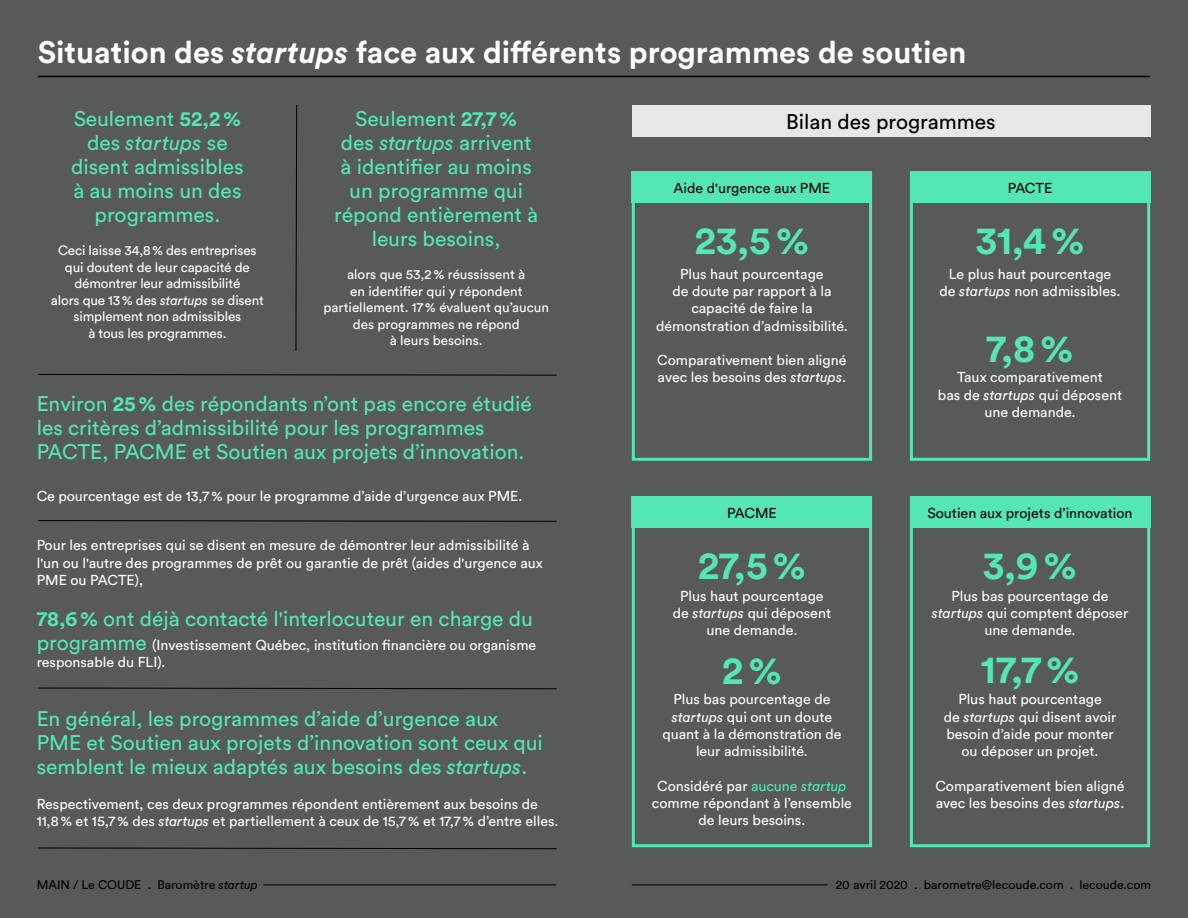
<style>
.page{position:relative;width:1188px;height:918px;background:#58595b}
.page>*{position:absolute;margin:0;border:0;box-sizing:border-box;transform-origin:0 0}
.t1{font:700 39px "Circular Pro";color:#54e6b4}
.t2{font:700 30.75px "Circular Pro";color:#fff}
.t3{font:21px/24px "Circular Pro";color:#54e6b4;text-align:center}
.t4{font:21px "Circular Pro";color:#000}
.t5{font:14.25px/17.2px "Circular Pro";color:#fff;text-align:center}
.t6{font:14.25px "Circular Pro";color:#000}
.t7{font:13.5px/16.5px "Circular Pro";letter-spacing:-.01em;color:#fff;text-align:center}
.t8{font:12.3px "Circular Pro";color:#000}
.s1{font-style:italic}
.s2{font-weight:700}
.s3{font-size:21px;color:#54e6b4}
.s4{color:#54e6b4}
.s5{font-style:italic;color:#54e6b4}
</style>
<div class="page">
<div style="left:632px;top:105px;width:518px;height:31px;background:#e6e7e8"></div>
<div style="left:632px;top:172px;width:240px;height:289px;border:3px solid #54e6b4"></div>
<div style="left:910px;top:172px;width:240px;height:289px;border:3px solid #54e6b4"></div>
<div style="left:632px;top:497px;width:240px;height:350px;border:3px solid #54e6b4"></div>
<div style="left:910px;top:497px;width:240px;height:350px;border:3px solid #54e6b4"></div>
<div style="left:910px;top:172px;width:240px;height:31px;background:#54e6b4"></div>
<div style="left:632px;top:172px;width:240px;height:31px;background:#54e6b4"></div>
<div style="left:910px;top:497px;width:240px;height:31px;background:#54e6b4"></div>
<div style="left:632px;top:497px;width:240px;height:31px;background:#54e6b4"></div>
<svg style="left:296px;top:105px;width:1px;height:246px"></svg>
<svg style="left:38px;top:374px;width:519px;height:2px"></svg>
<svg style="left:38px;top:520px;width:519px;height:2px"></svg>
<svg style="left:38px;top:688px;width:519px;height:1px"></svg>
<svg style="left:38px;top:848px;width:519px;height:1px"></svg>
<hr style="left:38px;top:76px;width:1112px;height:1px;background:#000">
<hr style="left:263px;top:885px;width:293px;height:1px;background:#000">
<hr style="left:632px;top:885px;width:195px;height:1px;background:#000">
<h2 class="t2" style="left:38px;top:31px;width:930px">Situation des <span class="s1">startups</span> face aux différents programmes de soutien</h2>
<h3 class="t3" style="left:71px;top:106px;width:174px">Seulement <span class="s2">52,2% </span>des <span class="s1">startups</span> se disent admissibles à au moins un des programmes.</h3>
<p class="t7" style="left:51px;top:242px;width:215px">Ceci laisse 34,8% des entreprises qui doutent de leur capacité de démontrer leur admissibilité<br>alors que 13% des <span class="s1">startups</span> se disent simplement non admissibles<br>à tous les programmes.</p>
<h3 class="t3" style="left:334px;top:106px;width:206px">Seulement <span class="s2">27,7%<br></span>des <span class="s1">startups</span> arrivent à identifier au moins un programme qui répond entièrement à leurs besoins,</h3>
<p class="t7" style="left:323px;top:266px;width:227px">alors que 53,2% réussissent à<br>en identifier qui y répondent partiellement. 17% évaluent qu’aucun des programmes ne répond<br>à leurs besoins.</p>
<h3 class="t3" style="left:37px;top:391px;width:497px;text-align:left">Environ <span class="s2">25%</span> des répondants n’ont pas encore étudié les critères d’admissibilité pour les programmes<br>PACTE, PACME et Soutien aux projets d’innovation.</h3>
<p class="t5" style="left:37px;top:486px;width:487px">Ce pourcentage est de 13,7% pour le programme d’aide d’urgence aux PME.</p>
<p class="t5" style="left:37px;top:536px;width:508px;text-align:left">Pour les entreprises qui se disent en mesure de démontrer leur admissibilité à l'un ou l'autre des programmes de prêt ou garantie de prêt (aides d'urgence aux<br>PME ou PACTE),</p>
<h3 class="t3" style="left:37px;top:606px;width:498px"><span class="s2">78,6%</span> ont déjà contacté l'interlocuteur en charge du</h3>
<p class="t5" style="left:37px;top:636px;width:501px;text-align:left"><span class="s3">programme</span> (Investissement Québec, institution financière ou organisme responsable du FLI).</p>
<h3 class="t3" style="left:37px;top:706px;width:508px;text-align:left">En général, les programmes d’aide d’urgence aux<br>PME et Soutien aux projets d’innovation sont ceux qui semblent le mieux adaptés aux besoins des <span class="s1">startups</span>.</h3>
<p class="t5" style="left:37px;top:794px;width:523px;text-align:left">Respectivement, ces deux programmes répondent entièrement aux besoins de<br>11,8% et 15,7% des <span class="s1">startups</span> et partiellement à ceux de 15,7% et 17,7% d’entre elles.</p>
<h3 class="t4" style="left:786px;top:108px;width:211px">Bilan des programmes</h3>
<p class="t6" style="left:674px;top:179px;width:158px">Aide d'urgence aux PME</p>
<p class="t6" style="left:1008px;top:179px;width:46px">PACTE</p>
<h1 class="t1" style="left:695px;top:213px;width:116px">23,5%</h1>
<h1 class="t1" style="left:976px;top:213px;width:110px">31,4%</h1>
<p class="t5" style="left:656px;top:265px;width:193px">Plus haut pourcentage<br>de doute par rapport à la capacité de faire la démonstration d’admissibilité.</p>
<p class="t5" style="left:657px;top:351px;width:191px;text-align:left">Comparativement bien aligné avec les besoins des <span class="s1">startups</span>.</p>
<p class="t5" style="left:940px;top:265px;width:182px">Le plus haut pourcentage de <span class="s1">startups</span> non admissibles.</p>
<h1 class="t1" style="left:987px;top:322px;width:88px">7,8%</h1>
<p class="t5" style="left:938px;top:368px;width:186px">Taux comparativement<br>bas de <span class="s1">startups</span> qui déposent une demande.</p>
<p class="t6" style="left:727px;top:503px;width:51px">PACME</p>
<p class="t6" style="left:928px;top:503px;width:207px">Soutien aux projets d’innovation</p>
<h1 class="t1" style="left:698px;top:538px;width:109px">27,5%</h1>
<h1 class="t1" style="left:983px;top:538px;width:95px">3,9%</h1>
<p class="t5" style="left:673px;top:586px;width:160px">Plus haut pourcentage de <span class="s1">startups</span> qui déposent une demande.</p>
<h1 class="t1" style="left:722px;top:644px;width:61px">2%</h1>
<p class="t5" style="left:662px;top:690px;width:181px">Plus bas pourcentage de <span class="s1">startups</span> qui ont un doute quant à la démonstration de leur admissibilité.</p>
<p class="t5" style="left:652px;top:776px;width:202px">Considéré par <span class="s4">aucune</span> <span class="s5">startup </span>comme répondant à l’ensemble de leurs besoins.</p>
<p class="t5" style="left:932px;top:587px;width:198px">Plus bas pourcentage de <span class="s1">startups</span> qui comptent déposer une demande.</p>
<h1 class="t1" style="left:981px;top:643px;width:101px">17,7%</h1>
<p class="t5" style="left:944px;top:690px;width:174px">Plus haut pourcentage<br>de <span class="s1">startups</span> qui disent avoir besoin d’aide pour monter ou déposer un projet.</p>
<p class="t5" style="left:935px;top:776px;width:191px;text-align:left">Comparativement bien aligné avec les besoins des <span class="s1">startups</span>.</p>
<p class="t8" style="left:37px;top:876px;width:223px">MAIN / Le COUDE . Baromètre <span class="s1">startup</span></p>
<p class="t8" style="left:836px;top:877px;width:317px">20 avril 2020 . barometre@lecoude.com . lecoude.com</p>
</div>
